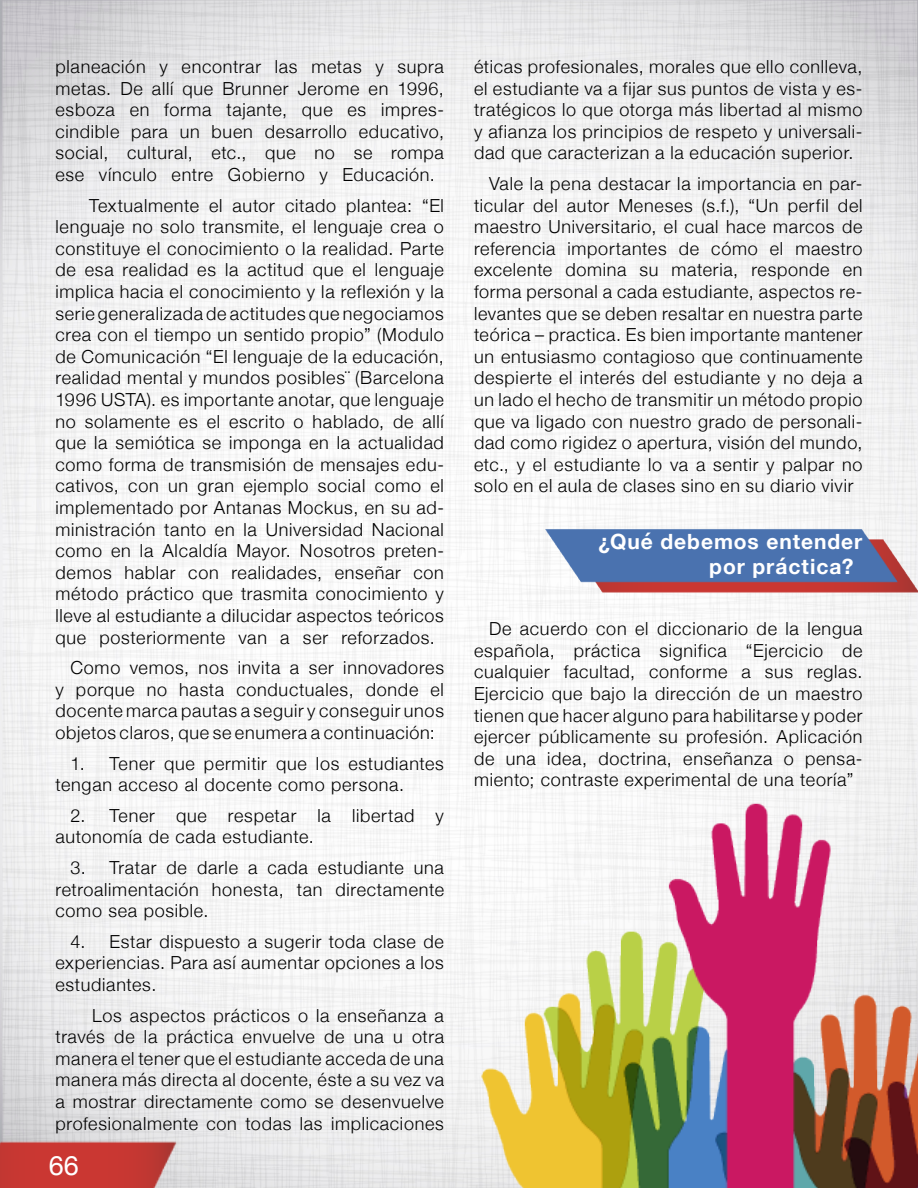
<style>
.page{position:relative;width:918px;height:1188px;background:#fff}
.page>*{position:absolute;margin:0;border:0;box-sizing:border-box;transform-origin:0 0}
.t1{font:27px "Helvetica Neue";color:#fff}
.t2{font:700 21px/25.2px "Helvetica Neue";letter-spacing:.045em;color:#fff}
.t3{font:300 18px/21.6px "Helvetica Neue";letter-spacing:.04em;color:#000;text-align:justify}
</style>
<div class="page">
<img style="left:0;top:1132px;width:186px;height:56px">
<img style="left:474px;top:790px;width:444px;height:398px">
<img style="left:535px;top:520px;width:383px;height:79px">
<p class="t3" style="left:56px;top:54px;width:390px">planeación y encontrar las metas y supra metas. De allí que Brunner Jerome en 1996, esboza en forma tajante, que es impres&shy;cindible para un buen desarrollo educativo, social, cultural, etc., que no se rompa ese vínculo entre Gobierno y Educación.</p>
<p class="t3" style="left:56px;top:193px;width:390px;text-indent:34px">Textualmente el autor citado plantea: “El lenguaje no solo transmite, el lenguaje crea o constituye el conocimiento o la realidad. Parte de esa realidad es la actitud que el lenguaje implica hacia el conocimiento y la reflexión y la serie generalizada de actitudes que negociamos crea con el tiempo un sentido propio” (Modulo de Comunicación “El lenguaje de la educación, realidad mental y mundos posibles¨ (Barcelona 1996 USTA). es importante anotar, que lenguaje no solamente es el escrito o hablado, de allí que la semiótica se imponga en la actualidad como forma de transmisión de mensajes edu&shy;cativos, con un gran ejemplo social como el implementado por Antanas Mockus, en su ad&shy;ministración tanto en la Universidad Nacional como en la Alcaldía Mayor. Nosotros preten&shy;demos hablar con realidades, enseñar con método práctico que trasmita conocimiento y lleve al estudiante a dilucidar aspectos teóricos que posteriormente van a ser reforzados.</p>
<p class="t3" style="left:56px;top:656px;width:390px;text-indent:15px">Como vemos, nos invita a ser innovadores y porque no hasta conductuales, donde el docente marca pautas a seguir y conseguir unos objetos claros, que se enumera a continuación:</p>
<p class="t3" style="left:56px;top:751px;width:390px;text-indent:15px">1. Tener que permitir que los estudiantes tengan acceso al docente como persona.</p>
<p class="t3" style="left:56px;top:803px;width:390px;text-indent:15px">2. Tener que respetar la libertad y autonomía de cada estudiante.</p>
<p class="t3" style="left:56px;top:855px;width:390px;text-indent:15px">3. Tratar de darle a cada estudiante una retroalimentación honesta, tan directamente como sea posible.</p>
<p class="t3" style="left:56px;top:929px;width:390px;text-indent:15px">4. Estar dispuesto a sugerir toda clase de experiencias. Para así aumentar opciones a los estudiantes.</p>
<p class="t3" style="left:56px;top:1003px;width:390px;text-indent:37px">Los aspectos prácticos o la enseñanza a través de la práctica envuelve de una u otra manera el tener que el estudiante acceda de una manera más directa al docente, éste a su vez va a mostrar directamente como se desenvuelve profesionalmente con todas las implicaciones</p>
<h1 class="t1" style="left:49px;top:1146px;width:32px">66</h1>
<p class="t3" style="left:474px;top:54px;width:390px">éticas profesionales, morales que ello conlleva, el estudiante va a fijar sus puntos de vista y es&shy;tratégicos lo que otorga más libertad al mismo y afianza los principios de respeto y universali&shy;dad que caracterizan a la educación superior.</p>
<p class="t3" style="left:474px;top:171px;width:390px;text-indent:15px">Vale la pena destacar la importancia en par&shy;ticular del autor Meneses (s.f.), “Un perfil del maestro Universitario, el cual hace marcos de referencia importantes de cómo el maestro excelente domina su materia, responde en forma personal a cada estudiante, aspectos re&shy;levantes que se deben resaltar en nuestra parte teórica – practica. Es bien importante mantener un entusiasmo contagioso que continuamente despierte el interés del estudiante y no deja a un lado el hecho de transmitir un método propio que va ligado con nuestro grado de personali&shy;dad como rigidez o apertura, visión del mundo, etc., y el estudiante lo va a sentir y palpar no solo en el aula de clases sino en su diario vivir</p>
<p class="t2" style="left:709px;top:529px;width:155px;text-indent:-111px">¿Qué debemos entender por práctica?</p>
<p class="t3" style="left:474px;top:617px;width:390px;text-indent:15px">De acuerdo con el diccionario de la lengua española, práctica significa “Ejercicio de cualquier facultad, conforme a sus reglas.<br>Ejercicio que bajo la dirección de un maestro tienen que hacer alguno para habilitarse y poder ejercer públicamente su profesión. Aplicación de una idea, doctrina, enseñanza o pensa&shy;miento; contraste experimental de una teoría”</p>
</div>
